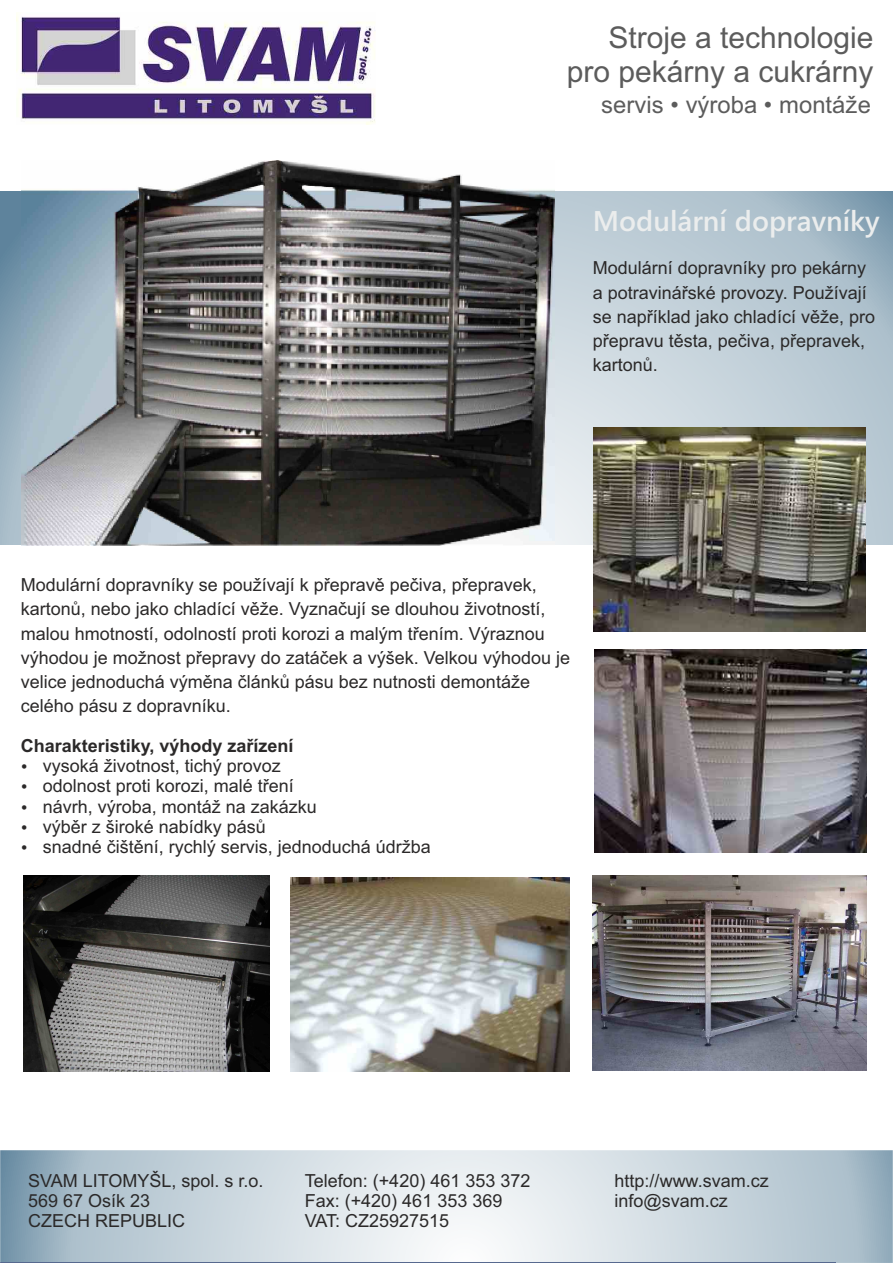
<style>
.page{position:relative;width:893px;height:1263px;background:#fff}
.page>*{position:absolute;margin:0;border:0;box-sizing:border-box;transform-origin:0 0}
.t1{font:30px/33.5px "Arial";color:#5c5c5c;text-align:right}
.t2{font:600 28.5px "Segoe UI";color:#ebeded}
.t3{font:23.85px "Arial";color:#5c5c5c}
.t4{font:18px/24.2px "Arial";color:#2b2929}
.t5{font:700 18px "Arial";color:#2b2929}
</style>
<div class="page">
<svg style="left:0;top:192px;width:893px;height:352px;background:#b9c9d3"></svg>
<svg style="left:0;top:1150px;width:893px;height:113px;background:#cad6de"></svg>
<hr style="left:0;top:1262px;width:836px;height:1px;background:#57698f">
<img style="left:22px;top:161px;width:532px;height:385px">
<img style="left:595px;top:649px;width:271px;height:204px">
<img style="left:594px;top:427px;width:271px;height:204px">
<img style="left:593px;top:875px;width:273px;height:196px">
<img style="left:291px;top:877px;width:279px;height:194px">
<img style="left:23px;top:876px;width:246px;height:195px">
<img style="left:16px;top:15px;width:359px;height:109px">
<h1 class="t1" style="left:567px;top:24px;width:308px">Stroje a technologie pro pekárny a cukrárny</h1>
<h3 class="t3" style="left:601px;top:95px;width:271px">servis • výroba • montáže</h3>
<h2 class="t2" style="left:593px;top:210px;width:288px">Modulární dopravníky</h2>
<p class="t4" style="left:593px;top:258px;width:284px">Modulární dopravníky pro pekárny a potravinářské provozy. Používají se například jako chladící věže, pro přepravu těsta, pečiva, přepravek, kartonů.</p>
<p class="t4" style="left:21px;top:575px;width:551px">Modulární dopravníky se používají k přepravě pečiva, přepravek, kartonů, nebo jako chladící věže. Vyznačují se dlouhou životností, malou hmotností, odolností proti korozi a malým třením. Výraznou výhodou je možnost přepravy do zatáček a výšek. Velkou výhodou je velice jednoduchá výměna článků pásu bez nutnosti demontáže celého pásu z dopravníku.</p>
<p class="t5" style="left:21px;top:739px;width:274px">Charakteristiky, výhody zařízení</p>
<p class="t4" style="left:21px;top:756px;width:262px">• vysoká životnost, tichý provoz</p>
<p class="t4" style="left:21px;top:776px;width:275px">• odolnost proti korozi, malé tření</p>
<p class="t4" style="left:21px;top:796px;width:298px">• návrh, výroba, montáž na zakázku</p>
<p class="t4" style="left:21px;top:816px;width:247px">• výběr z široké nabídky pásů</p>
<p class="t4" style="left:21px;top:836px;width:412px">• snadné čištění, rychlý servis, jednoduchá údržba</p>
<p class="t4" style="left:28px;top:1172px;width:237px;line-height:20.1px">SVAM LITOMYŠL, spol. s r.o.<br>569 67 Osík 23<br>CZECH REPUBLIC</p>
<p class="t4" style="left:305px;top:1172px;width:227px;line-height:20.1px">Telefon: (+420) 461 353 372<br>Fax: (+420) 461 353 369<br>VAT: CZ25927515</p>
<p class="t4" style="left:615px;top:1172px;width:156px;line-height:20.1px">http://www.svam.cz info@svam.cz</p>
</div>
